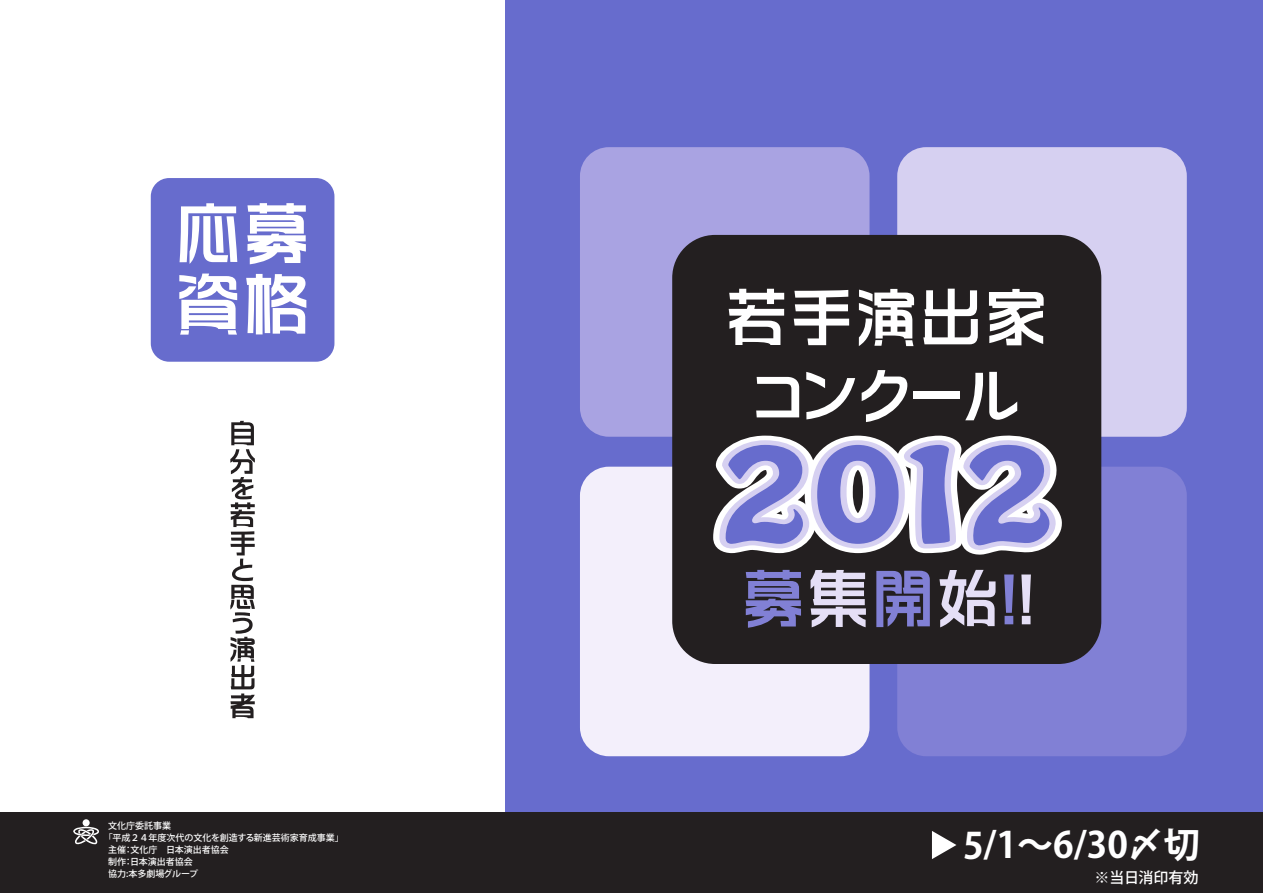
<style>
.page{position:relative;width:1263px;height:893px;background:#fff}
.page>*{position:absolute;margin:0;border:0;box-sizing:border-box;transform-origin:0 0}
.t1{font:700 36px "Koz Go Pro";color:#fff}
.t2{font:500 15px "Koz Go Pro";color:#fff}
.t3{font:500 9px "Koz Go Pro";color:#fff}
</style>
<div class="page">
<div style="left:506px;top:0;width:757px;height:893px;background:#676ccd"></div>
<div style="left:580px;top:147px;width:289px;height:290px;background:#a9a3e2;border-radius:29px"></div>
<div style="left:897px;top:147px;width:290px;height:290px;background:#d6d0f1;border-radius:29px"></div>
<div style="left:580px;top:467px;width:289px;height:289px;background:#f3effb;border-radius:29px"></div>
<div style="left:897px;top:467px;width:290px;height:289px;background:#8180d5;border-radius:29px"></div>
<div style="left:672px;top:235px;width:429px;height:429px;background:#231f20;border-radius:43px"></div>
<svg style="left:729px;top:289px;width:55px;height:56px"></svg>
<svg style="left:794px;top:290px;width:55px;height:55px"></svg>
<svg style="left:859px;top:289px;width:55px;height:57px"></svg>
<svg style="left:923px;top:289px;width:55px;height:55px"></svg>
<svg style="left:989px;top:289px;width:55px;height:56px"></svg>
<svg style="left:756px;top:377px;width:43px;height:40px"></svg>
<svg style="left:806px;top:372px;width:49px;height:47px"></svg>
<svg style="left:862px;top:370px;width:45px;height:52px"></svg>
<div style="left:913px;top:391px;width:47px;height:8px;background:#fff"></div>
<svg style="left:965px;top:372px;width:52px;height:48px"></svg>
<svg style="left:746px;top:570px;width:55px;height:58px"></svg>
<svg style="left:810px;top:570px;width:56px;height:57px"></svg>
<svg style="left:876px;top:571px;width:54px;height:56px"></svg>
<svg style="left:939px;top:570px;width:56px;height:57px"></svg>
<svg style="left:1004px;top:574px;width:10px;height:50px"></svg>
<svg style="left:1021px;top:574px;width:10px;height:50px"></svg>
<svg style="left:230px;top:421px;width:25px;height:297px"></svg>
<div style="left:0;top:812px;width:1263px;height:81px;background:#231f20"></div>
<svg style="left:932px;top:831px;width:24px;height:28px"></svg>
<div style="left:151px;top:178px;width:183px;height:184px;background:#676ccd;border-radius:18px"></div>
<svg style="left:180px;top:203px;width:57px;height:61px"></svg>
<svg style="left:247px;top:203px;width:59px;height:61px"></svg>
<svg style="left:179px;top:274px;width:58px;height:61px"></svg>
<svg style="left:246px;top:274px;width:60px;height:60px"></svg>
<div style="left:83px;top:819px;width:7px;height:7px;background:#fff;border-radius:50%"></div>
<svg style="left:73px;top:825px;width:26px;height:20px"></svg>
<svg style="left:713px;top:435px;width:349px;height:120px"></svg>
<p class="t3" style="left:108px;top:820px;width:64px">文化庁委託事業</p>
<p class="t3" style="left:104px;top:832px;width:241px">「平成２４年度次代の文化を創造する新進芸術家育成事業」</p>
<p class="t3" style="left:108px;top:844px;width:122px">主催：文化庁　日本演出者協会</p>
<p class="t3" style="left:108px;top:856px;width:86px">制作：日本演出者協会</p>
<p class="t3" style="left:108px;top:868px;width:92px">協力:本多劇場グループ</p>
<h1 class="t1" style="left:963px;top:822px;width:238px">5/1～6/30〆切</h1>
<h2 class="t2" style="left:1094px;top:868px;width:105px">※当日消印有効</h2>
</div>
